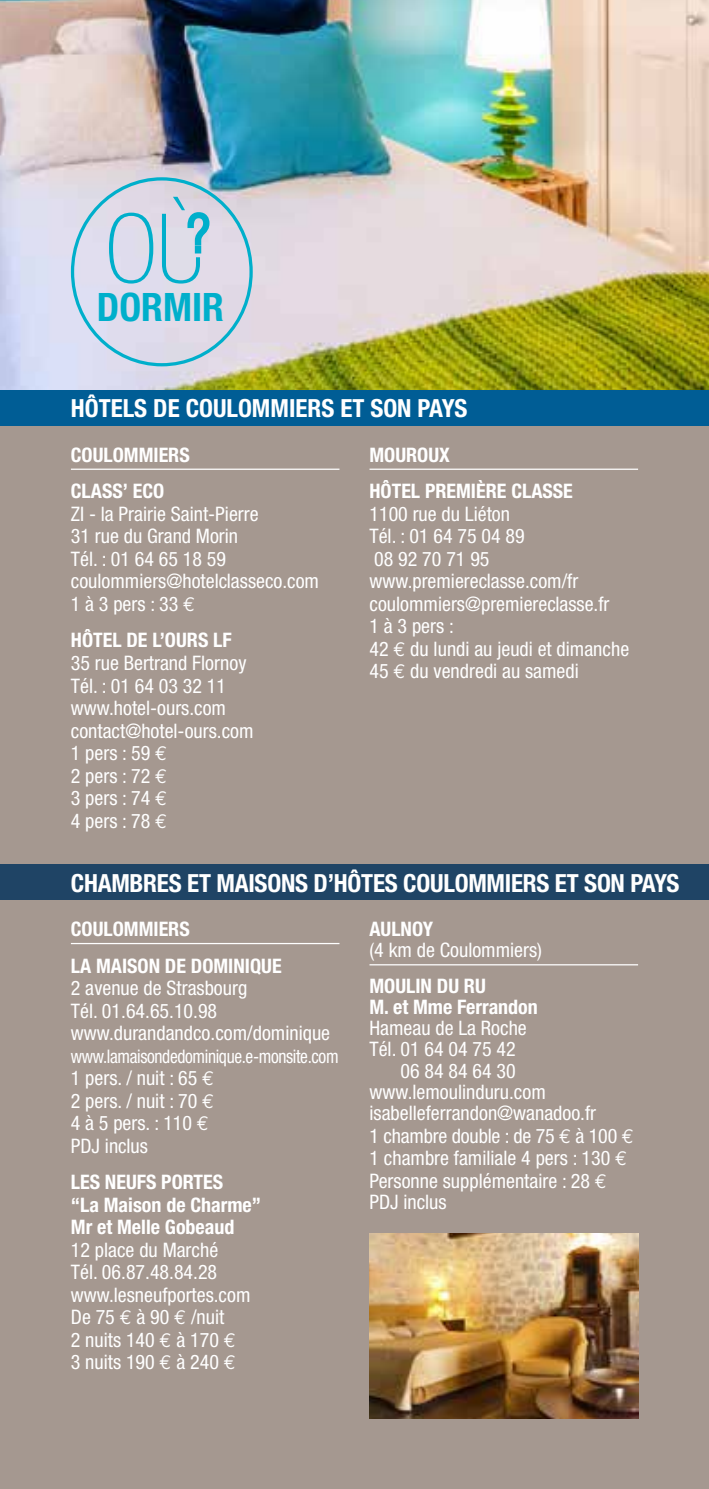
<style>
.page{position:relative;width:709px;height:1489px;background:#fff}
.page>*{position:absolute;margin:0;border:0;box-sizing:border-box;transform-origin:0 0}
.t1{font:700 condensed 39.25px "Helvetica Neue";color:#00afcb}
.t2{font:700 condensed 25px "Helvetica Neue";letter-spacing:-.01em;color:#fff}
.t3{font:condensed 20px/22.5px "Helvetica Neue";color:#fff}
.t4{font:700 condensed 20px/36.8px "Helvetica Neue";color:#fff}
.t5{font:condensed 18.75px "Helvetica Neue";letter-spacing:-.02em;color:#fff;scale:.93 1}
.s1{font-family:"Euro Mono";font-stretch:normal}
</style>
<div class="page">
<div style="left:0;top:0;width:709px;height:1488px;background:#a59890"></div>
<img style="left:0;top:0;width:709px;height:390px">
<div style="left:0;top:390px;width:709px;height:35px;background:#005d95"></div>
<hr style="left:71px;top:468px;width:268px;height:2px;background:#fff">
<hr style="left:369px;top:468px;width:269px;height:2px;background:#fff">
<div style="left:0;top:864px;width:709px;height:35px;background:#1f4465"></div>
<hr style="left:71px;top:942px;width:268px;height:2px;background:#fff">
<hr style="left:369px;top:964px;width:269px;height:1px;background:#fff">
<img style="left:369px;top:1233px;width:269px;height:184px">
<svg style="left:109px;top:197px;width:103px;height:86px;background:#b8d3e2"></svg>
<h1 class="t1" style="left:97px;top:283px;width:129px">DORMIR</h1>
<p class="t2" style="left:71px;top:393px;width:398px">HÔTELS DE COULOMMIERS ET SON PAYS</p>
<p class="t4" style="left:71px;top:436px;width:120px">COULOMMIERS<br>CLASS’ ECO</p>
<p class="t3" style="left:71px;top:502px;width:250px">ZI - la Prairie Saint-Pierre<br>31 rue du Grand Morin<br>Tél. : 01 64 65 18 59 coulommiers@hotelclasseco.com<br>1 à 3 pers : 33 <span class="s1">E</span></p>
<p class="t4" style="left:71px;top:621px;width:162px">HÔTEL DE L’OURS LF</p>
<p class="t3" style="left:71px;top:651px;width:184px">35 rue Bertrand Flornoy<br>Tél. : 01 64 03 32 11 www.hotel-ours.com contact@hotel-ours.com<br>1 pers : 59 <span class="s1">E<br></span>2 pers : 72 <span class="s1">E<br></span>3 pers : 74 <span class="s1">E<br></span>4 pers : 78 <span class="s1">E</span></p>
<p class="t4" style="left:369px;top:436px;width:205px">MOUROUX<br>HÔTEL PREMIÈRE CLASSE</p>
<p class="t3" style="left:369px;top:502px;width:261px">1100 rue du Liéton<br>Tél. : 01 64 75 04 89<br>08 92 70 71 95 www.premiereclasse.com/fr coulommiers@premiereclasse.fr<br>1 à 3 pers :<br>42 <span class="s1">E</span> du lundi au jeudi et dimanche<br>45 <span class="s1">E</span> du vendredi au samedi</p>
<p class="t2" style="left:71px;top:867px;width:610px">CHAMBRES ET MAISONS D’HÔTES COULOMMIERS ET SON PAYS</p>
<p class="t4" style="left:71px;top:910px;width:212px">COULOMMIERS<br>LA MAISON DE DOMINIQUE</p>
<p class="t3" style="left:71px;top:976px;width:261px">2 avenue de Strasbourg<br>Tél. 01.64.65.10.98 www.durandandco.com/dominique</p>
<p class="t5" style="left:71px;top:1045px;width:289px">www.lamaisondedominique.e-monsite.com</p>
<p class="t3" style="left:71px;top:1066px;width:145px">1 pers. / nuit : 65 <span class="s1">E<br></span>2 pers. / nuit : 70 <span class="s1">E<br></span>4 à 5 pers. : 110 <span class="s1">E<br></span>PDJ inclus</p>
<p class="t4" style="left:71px;top:1170px;width:192px;line-height:22.5px">LES NEUFS PORTES<br>“La Maison de Charme”<br>Mr et Melle Gobeaud</p>
<p class="t3" style="left:71px;top:1238px;width:181px">12 place du Marché<br>Tél. 06.87.48.84.28 www.lesneufportes.com<br>De 75 <span class="s1">E</span> à 90 <span class="s1">E</span> /nuit<br>2 nuits 140 <span class="s1">E</span> à 170 <span class="s1">E<br></span>3 nuits 190 <span class="s1">E</span> à 240 <span class="s1">E</span></p>
<p class="t4" style="left:369px;top:910px;width:65px">AULNOY</p>
<p class="t3" style="left:369px;top:938px;width:174px">(4 km de Coulommiers)</p>
<p class="t4" style="left:369px;top:974px;width:170px;line-height:21.2px">MOULIN DU RU<br>M. et Mme Ferrandon</p>
<p class="t3" style="left:369px;top:1016px;width:159px">Hameau de La Roche</p>
<p class="t3" style="left:369px;top:1037px;width:148px">Tél. 01 64 04 75 42</p>
<p class="t3" style="left:400px;top:1059px;width:117px">06 84 84 64 30</p>
<p class="t3" style="left:369px;top:1080px;width:178px">www.lemoulinduru.com</p>
<p class="t3" style="left:369px;top:1101px;width:228px">isabelleferrandon@wanadoo.fr</p>
<p class="t3" style="left:369px;top:1123px;width:266px">1 chambre double : de 75 <span class="s1">E</span> à 100 <span class="s1">E</span></p>
<p class="t3" style="left:369px;top:1146px;width:259px">1 chambre familiale 4 pers : 130 <span class="s1">E</span></p>
<p class="t3" style="left:369px;top:1168px;width:239px">Personne supplémentaire : 28 <span class="s1">E</span></p>
<p class="t3" style="left:369px;top:1190px;width:79px">PDJ inclus</p>
</div>
